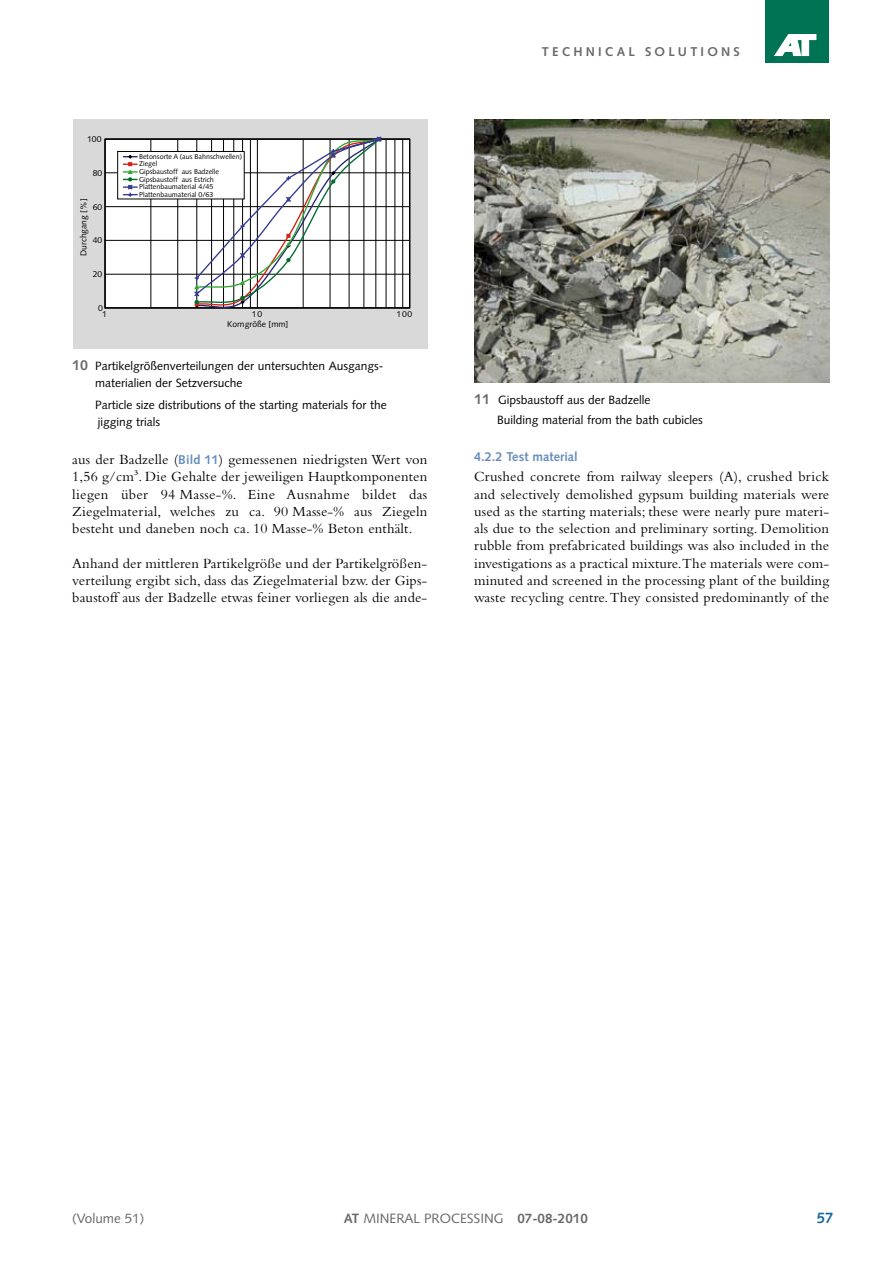
<style>
.page{position:relative;width:893px;height:1263px;background:#fff}
.page>*{position:absolute;margin:0;border:0;box-sizing:border-box;transform-origin:0 0}
.t1{font:700 15px "Syntax LT Std";color:#1867a1}
.t2{font:14.55px/17.2px "Bembo Std";letter-spacing:.01em;color:#000;text-align:justify}
.t3{font:13.5px "Syntax LT Std";color:#686868}
.t4{font:700 12.75px "Syntax LT Std";letter-spacing:.25em;color:#686868}
.t5{font:700 12.75px "Syntax LT Std";color:#688dbc}
.t6{font:12px/17.2px "Syntax LT Std";color:#000}
.t7{font:8.55px "Syntax LT Std";color:#000}
.t8{font:7.2px/7.6px "Syntax LT Std";color:#000}
.s1{font-weight:700;font-size:14.25px;color:#686868}
.s2{font-family:"Syntax LT Std";font-weight:700;font-size:12.75px;color:#688dbc}
.s3{font-weight:700}
</style>
<div class="page">
<div style="left:765px;top:0;width:64px;height:62px;background:#007355"></div>
<svg style="left:774px;top:34px;width:42px;height:22px"></svg>
<div style="left:73px;top:119px;width:354px;height:230px;background:#d9d9d9"></div>
<svg style="left:104px;top:138px;width:306px;height:170px;background:#d6d6d6"></svg>
<svg style="left:193px;top:136px;width:190px;height:173px;background:#d8d9da"></svg>
<div style="left:118px;top:151px;width:126px;height:48px;background:#fff"></div>
<div style="left:117px;top:151px;width:128px;height:48px;border:1px solid #000"></div>
<svg style="left:123px;top:155px;width:15px;height:42px"></svg>
<img style="left:474px;top:119px;width:355px;height:264px">
<p class="t7" style="left:87px;top:134px;width:16px">100</p>
<p class="t7" style="left:93px;top:168px;width:11px">80</p>
<p class="t7" style="left:79px;top:256px;width:59px;rotate:-90deg">Durchgang [%]</p>
<p class="t7" style="left:93px;top:202px;width:11px">60</p>
<p class="t7" style="left:93px;top:235px;width:11px">40</p>
<p class="t7" style="left:93px;top:269px;width:11px">20</p>
<p class="t8" style="left:139px;top:152px;width:104px">Betonsorte A (aus Bahnschwellen)<br>Ziegel<br>Gipsbaustoff aus Badzelle<br>Gipsbaustoff aus Estrich<br>Plattenbaumaterial 4/45<br>Plattenbaumaterial 0/63</p>
<p class="t7" style="left:98px;top:303px;width:6px">0</p>
<p class="t7" style="left:102px;top:309px;width:6px">1</p>
<p class="t7" style="left:252px;top:309px;width:12px">10</p>
<p class="t7" style="left:397px;top:309px;width:17px">100</p>
<p class="t7" style="left:227px;top:319px;width:63px">Korngröße [mm]</p>
<p class="t6" style="left:95px;top:357px;width:288px;text-indent:-23px"><span class="s1">10</span> Partikelgrößenverteilungen der untersuchten Ausgangs&shy;materialien der Setzversuche</p>
<p class="t6" style="left:95px;top:396px;width:293px">Particle size distributions of the starting materials for the jigging trials</p>
<p class="t2" style="left:72px;top:451px;width:357px">aus der Badzelle (<span class="s2">Bild 11</span>) gemessenen niedrigsten Wert von 1,56 g/cm³. Die Gehalte der jeweiligen Hauptkomponenten liegen über 94 Masse-%. Eine Ausnahme bildet das Ziegelmaterial, welches zu ca. 90 Masse-% aus Ziegeln besteht und daneben noch ca. 10 Masse-% Beton enthält.</p>
<p class="t2" style="left:72px;top:554px;width:357px">Anhand der mittleren Partikelgröße und der Partikel-größen&shy;verteilung ergibt sich, dass das Ziegelmaterial bzw. der Gips&shy;baustoff aus der Badzelle etwas feiner vorliegen als die ande-</p>
<p class="t4" style="left:542px;top:45px;width:199px">TECHNICAL SOLUTIONS</p>
<p class="t6" style="left:474px;top:391px;width:178px"><span class="s1">11</span> Gipsbaustoff aus der Badzelle</p>
<p class="t6" style="left:497px;top:411px;width:207px">Building material from the bath cubicles</p>
<p class="t5" style="left:474px;top:449px;width:105px">4.2.2 Test material</p>
<p class="t2" style="left:474px;top:468px;width:357px">Crushed concrete from railway sleepers (A), crushed brick and selectively demolished gypsum building materials were used as the starting materials; these were nearly pure materi&shy;als due to the selection and preliminary sorting. Demolition rubble from prefabricated buildings was also included in the investigations as a practical mixture. The materials were com&shy;minuted and screened in the processing plant of the building waste recycling centre. They consisted predominantly of the</p>
<p class="t3" style="left:72px;top:1210px;width:73px">(Volume 51)</p>
<p class="t3" style="left:344px;top:1210px;width:246px"><span class="s3">AT</span> MINERAL PROCESSING <span class="s3">07-08-2010</span></p>
<p class="t1" style="left:817px;top:1209px;width:18px">57</p>
</div>
